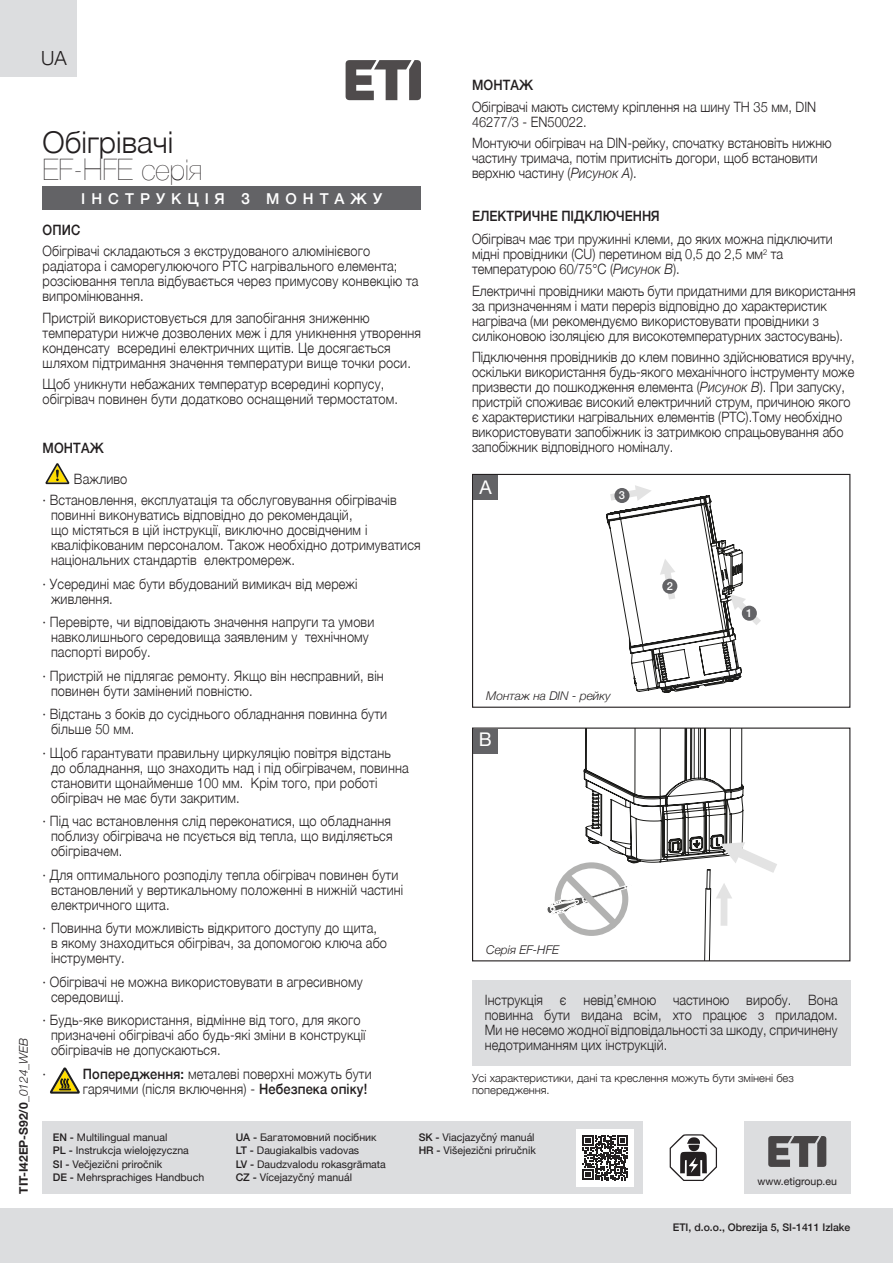
<style>
.page{position:relative;width:893px;height:1263px;background:#fff}
.page>*{position:absolute;margin:0;border:0;box-sizing:border-box;transform-origin:0 0}
.t1{font:300 30px/27px "Helvetica Neue";color:#231f20}
.t2{font:300 19.5px "Helvetica Neue";color:#231f20}
.t3{font:19.05px "Helvetica Neue LT Std";color:#fff}
.t4{font:500 15px "Helvetica Neue";letter-spacing:.4em;color:#fff}
.t5{font:300 14.25px/15px "Helvetica Neue";letter-spacing:.01em;color:#231f20;scale:.9 1}
.t6{font:500 14.25px "Helvetica Neue";color:#231f20;scale:.9 1}
.t7{font:italic 300 12px "Helvetica Neue";color:#231f20}
.t8{font:700 12px "Helvetica Neue";color:#231f20}
.t9{font:300 11.25px/12px "Helvetica Neue";color:#231f20}
.t10{font:500 11.1px "Helvetica Neue LT Std";color:#fff}
.t11{font:10.5px/13.5px "Helvetica Neue";color:#231f20}
.t12{font:500 10.5px "Helvetica Neue";color:#231f20}
.s1{font-weight:300;font-style:italic}
.s2{font-weight:200}
.s3{font-weight:200;font-size:28.5px}
.s4{font-weight:500}
.s5{font-style:italic}
</style>
<div class="page">
<div style="left:0;top:1209px;width:893px;height:54px;background:#dcdddf"></div>
<div style="left:744px;top:1121px;width:106px;height:73px;background:#dcdddf"></div>
<svg style="left:768px;top:1136px;width:58px;height:31px"></svg>
<div style="left:43px;top:1121px;width:599px;height:73px;background:#dcdddf"></div>
<svg style="left:670px;top:1134px;width:47px;height:47px"></svg>
<div style="left:576px;top:1129px;width:58px;height:57px;background:#fff"></div>
<svg style="left:583px;top:1135px;width:45px;height:45px"></svg>
<div style="left:0;top:0;width:77px;height:77px;background:#dcdddf"></div>
<div style="left:472px;top:980px;width:378px;height:85px;background:#dcdddf"></div>
<div style="left:43px;top:186px;width:378px;height:24px;background:#636366"></div>
<svg style="left:50px;top:1067px;width:30px;height:27px"></svg>
<svg style="left:45px;top:463px;width:25px;height:21px"></svg>
<svg style="left:606px;top:485px;width:155px;height:208px"></svg>
<div style="left:472px;top:474px;width:378px;height:234px;border:1px solid #231f20"></div>
<div style="left:473px;top:475px;width:25px;height:25px;background:#636366"></div>
<div style="left:742px;top:606px;width:15px;height:15px;background:#636366;border-radius:50%"></div>
<div style="left:662px;top:579px;width:15px;height:15px;background:#636366;border-radius:50%"></div>
<div style="left:614px;top:488px;width:15px;height:15px;background:#636366;border-radius:50%"></div>
<svg style="left:547px;top:729px;width:230px;height:230px"></svg>
<div style="left:473px;top:729px;width:25px;height:25px;background:#636366"></div>
<svg style="left:346px;top:60px;width:75px;height:40px"></svg>
<p class="t8" style="left:14px;top:1194px;width:157px;rotate:-90deg">TIT-I42EP-S92/0<span class="s1">_0124_WEB</span></p>
<p class="t2" style="left:41px;top:42px;width:27px">UA</p>
<p class="t1" style="left:43px;top:127px;width:161px">Обігрівачі<br><span class="s2">EF-HFE</span> <span class="s3">серія</span></p>
<p class="t4" style="left:81px;top:186px;width:302px">ІНСТРУКЦІЯ З МОНТАЖУ</p>
<p class="t6" style="left:43px;top:218px;width:44px">ОПИС</p>
<p class="t5" style="left:43px;top:243px;width:419px">Обігрівачі складаються з екструдованого алюмінієвого радіатора і саморегулюючого PTC нагрівального елемента; розсіювання тепла відбувається через примусову конвекцію та випромінювання.</p>
<p class="t5" style="left:43px;top:309px;width:422px">Пристрій використовується для запобігання зниженню температури нижче дозволених меж і для уникнення утворення конденсату всередині електричних щитів. Це досягається шляхом підтримання значення температури вище точки роси.</p>
<p class="t5" style="left:43px;top:375px;width:397px">Щоб уникнути небажаних температур всередині корпусу, обігрівач повинен бути додатково оснащений термостатом.</p>
<p class="t6" style="left:43px;top:436px;width:70px">МОНТАЖ</p>
<p class="t5" style="left:74px;top:470px;width:61px">Важливо</p>
<p class="t5" style="left:51px;top:491px;width:412px;text-indent:-9px">· Встановлення, експлуатація та обслуговування обігрівачів повинні виконуватись відповідно до рекомендацій,<br>що містяться в цій інструкції, виключно досвідченим і кваліфікованим персоналом. Також необхідно дотримуватися національних стандартів електромереж.</p>
<p class="t5" style="left:51px;top:575px;width:342px;text-indent:-9px">· Усередині має бути вбудований вимикач від мережі живлення.</p>
<p class="t5" style="left:51px;top:613px;width:361px;text-indent:-9px">· Перевірте, чи відповідають значення напруги та умови навколишнього середовища заявленим у технічному паспорті виробу.</p>
<p class="t5" style="left:51px;top:667px;width:371px;text-indent:-9px">· Пристрій не підлягає ремонту. Якщо він несправний, він повинен бути замінений повністю.</p>
<p class="t5" style="left:51px;top:705px;width:375px;text-indent:-9px">· Відстань з боків до сусіднього обладнання повинна бути більше 50 мм.</p>
<p class="t5" style="left:51px;top:744px;width:399px;text-indent:-9px">· Щоб гарантувати правильну циркуляцію повітря відстань до обладнання, що знаходить над і під обігрівачем, повинна становити щонайменше 100 мм. Крім того, при роботі обігрівач не має бути закритим.</p>
<p class="t5" style="left:51px;top:812px;width:381px;text-align:justify;text-indent:-9px">· Під час встановлення слід переконатися, що обладнання поблизу обігрівача не псується від тепла, що виділяється обігрівачем.</p>
<p class="t5" style="left:51px;top:866px;width:393px;text-indent:-9px">· Для оптимального розподілу тепла обігрівач повинен бути встановлений у вертикальному положенні в нижній частині електричного щита.</p>
<p class="t5" style="left:51px;top:919px;width:375px;text-indent:-9px">· Повинна бути можливість відкритого доступу до щита, в якому знаходиться обігрівач, за допомогою ключа або інструменту.</p>
<p class="t5" style="left:51px;top:973px;width:348px;text-indent:-9px">· Обігрівачі не можна використовувати в агресивному середовищі.</p>
<p class="t5" style="left:51px;top:1011px;width:351px;text-indent:-9px">· Будь-яке використання, відмінне від того, для якого призначені обігрівачі або будь-які зміни в конструкції обігрівачів не допускаються.</p>
<p class="t5" style="left:43px;top:1065px;width:5px">·</p>
<p class="t5" style="left:83px;top:1065px;width:322px"><span class="s4">Попередження:</span> металеві поверхні можуть бути гарячими (після включення) - <span class="s4">Небезпека опіку!</span></p>
<p class="t6" style="left:472px;top:74px;width:70px">МОНТАЖ</p>
<p class="t5" style="left:472px;top:98px;width:384px">Обігрівачі мають систему кріплення на шину TH 35 мм, DIN<br>46277/3 - EN50022.</p>
<p class="t5" style="left:472px;top:135px;width:401px">Монтуючи обігрівач на DIN-рейку, спочатку встановіть нижню частину тримача, потім притисніть догори, щоб встановити верхню частину (<span class="s5">Рисунок A</span>).</p>
<p class="t6" style="left:472px;top:204px;width:210px">ЕЛЕКТРИЧНЕ ПІДКЛЮЧЕННЯ</p>
<p class="t5" style="left:472px;top:231px;width:402px">Обігрівач має три пружинні клеми, до яких можна підключити мідні провідники (CU) перетином від 0,5 до 2,5 мм<sup>2</sup> та температурою 60/75°C (<span class="s5">Рисунок B</span>).</p>
<p class="t5" style="left:472px;top:282px;width:428px">Електричні провідники мають бути придатними для використання за призначенням і мати переріз відповідно до характеристик нагрівача (ми рекомендуємо використовувати провідники з силіконовою ізоляцією для високотемпературних застосувань).</p>
<p class="t5" style="left:472px;top:349px;width:427px">Підключення провідників до клем повинно здійснюватися вручну, оскільки використання будь-якого механічного інструменту може призвести до пошкодження елемента (<span class="s5">Рисунок B</span>). При запуску, пристрій споживає високий електричний струм, причиною якого є характеристики нагрівальних елементів (РТС).Тому необхідно використовувати запобіжник із затримкою спрацьовування або запобіжник відповідного номіналу.</p>
<p class="t3" style="left:479px;top:475px;width:14px">A</p>
<p class="t10" style="left:619px;top:488px;width:8px">3</p>
<p class="t7" style="left:486px;top:686px;width:126px">Монтаж на DIN - рейку</p>
<p class="t3" style="left:479px;top:728px;width:14px">B</p>
<p class="t10" style="left:667px;top:579px;width:8px">2</p>
<p class="t10" style="left:746px;top:607px;width:8px">1</p>
<p class="t7" style="left:486px;top:940px;width:74px">Серія EF-HFE</p>
<p class="t5" style="left:485px;top:992px;width:394px;text-align:justify">Інструкція є невід’ємною частиною виробу. Вона повинна бути видана всім, хто працює з приладом.<br>Ми не несемо жодної відповідальності за шкоду, спричинену недотриманням цих інструкцій.</p>
<p class="t9" style="left:472px;top:1071px;width:323px">Усі характеристики, дані та креслення можуть бути змінені без попередження.</p>
<p class="t11" style="left:53px;top:1131px;width:153px"><span class="s4">EN -</span> Multilingual manual<br><span class="s4">PL -</span> Instrukcja wielojęzyczna<br><span class="s4">SI -</span> Večjezični priročnik<br><span class="s4">DE -</span> Mehrsprachiges Handbuch</p>
<p class="t11" style="left:236px;top:1131px;width:152px"><span class="s4">UA -</span> Багатомовний посібник<br><span class="s4">LT -</span> Daugiakalbis vadovas<br><span class="s4">LV -</span> Daudzvalodu rokasgrāmata<br><span class="s4">CZ -</span> Vícejazyčný manuál</p>
<p class="t11" style="left:419px;top:1131px;width:119px"><span class="s4">SK -</span> Viacjazyčný manuál<br><span class="s4">HR -</span> Višejezični priručnik</p>
<p class="t11" style="left:758px;top:1175px;width:81px">www.etigroup.eu</p>
<p class="t12" style="left:673px;top:1218px;width:179px">ETI, d.o.o., Obrezija 5, SI-1411 Izlake</p>
</div>
